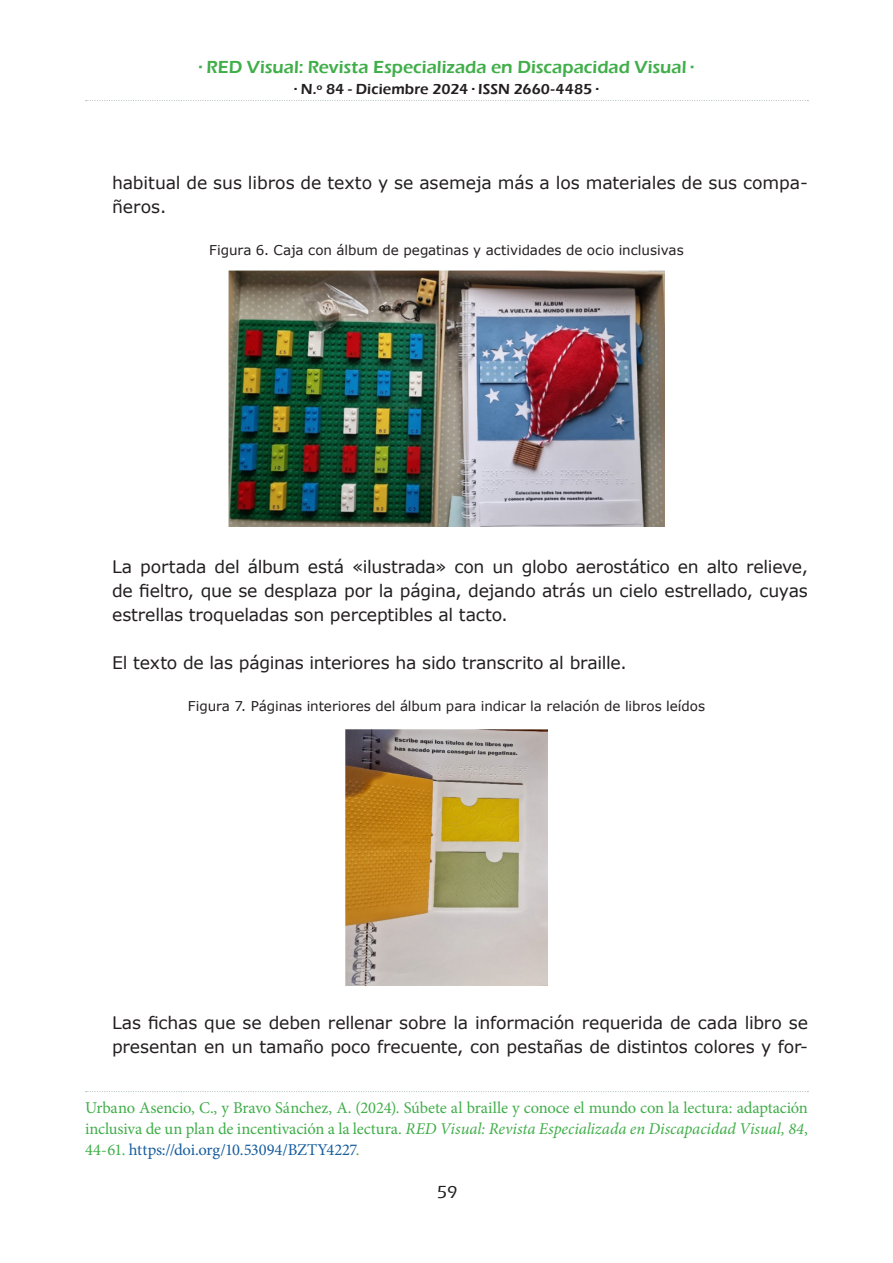
<style>
.page{position:relative;width:893px;height:1263px;background:#fff}
.page>*{position:absolute;margin:0;border:0;box-sizing:border-box;transform-origin:0 0}
.t1{font:600 18px "Eras ITC";color:#40ae49}
.t2{font:500 18px "Eras ITC";color:#231f20}
.t3{font:17.25px/24px "Verdana";letter-spacing:-.01em;color:#231f20}
.t4{font:16.5px/21px "Minion Pro";letter-spacing:-.01em;color:#40ae49;text-align:justify}
.t5{font:600 15px "Eras ITC";letter-spacing:.005em;color:#231f20}
.t6{font:13.5px "Verdana";letter-spacing:-.005em;color:#231f20}
.s1{font-style:italic}
.s2{color:#175d9e}
</style>
<div class="page">
<svg style="left:86px;top:100px;width:722px;height:1px"></svg>
<img style="left:228px;top:270px;width:436px;height:256px">
<img style="left:345px;top:729px;width:203px;height:256px">
<svg style="left:86px;top:1091px;width:722px;height:1px"></svg>
<p class="t1" style="left:199px;top:56px;width:496px">· RED Visual: Revista Especializada en Discapacidad Visual ·</p>
<p class="t5" style="left:295px;top:80px;width:305px">· N.º 84 - Diciembre 2024 · ISSN 2660-4485 ·</p>
<p class="t3" style="left:112px;top:171px;width:697px">habitual de sus libros de texto y se asemeja más a los materiales de sus compa&shy;ñeros.</p>
<p class="t6" style="left:209px;top:241px;width:476px">Figura 6. Caja con álbum de pegatinas y actividades de ocio inclusivas</p>
<p class="t3" style="left:112px;top:555px;width:697px;text-align:justify">La portada del álbum está «ilustrada» con un globo aerostático en alto relieve, de fieltro, que se desplaza por la página, dejando atrás un cielo estrellado, cuyas estrellas troqueladas son perceptibles al tacto.</p>
<p class="t3" style="left:112px;top:651px;width:516px">El texto de las páginas interiores ha sido transcrito al braille.</p>
<p class="t6" style="left:188px;top:697px;width:519px">Figura 7. Páginas interiores del álbum para indicar la relación de libros leídos</p>
<p class="t3" style="left:112px;top:1011px;width:697px">Las fichas que se deben rellenar sobre la información requerida de cada libro se presentan en un tamaño poco frecuente, con pestañas de distintos colores y for-</p>
<p class="t4" style="left:85px;top:1098px;width:724px">Urbano Asencio, C., y Bravo Sánchez, A. (2024). Súbete al braille y conoce el mundo con la lectura: adaptación inclusiva de un plan de incentivación a la lectura. <span class="s1">RED Visual: Revista Especializada en Discapacidad Visual, 84</span>, 44-61. <span class="s2">https://doi.org/10.53094/BZTY4227</span>.</p>
<p class="t2" style="left:437px;top:1181px;width:22px">59</p>
</div>
